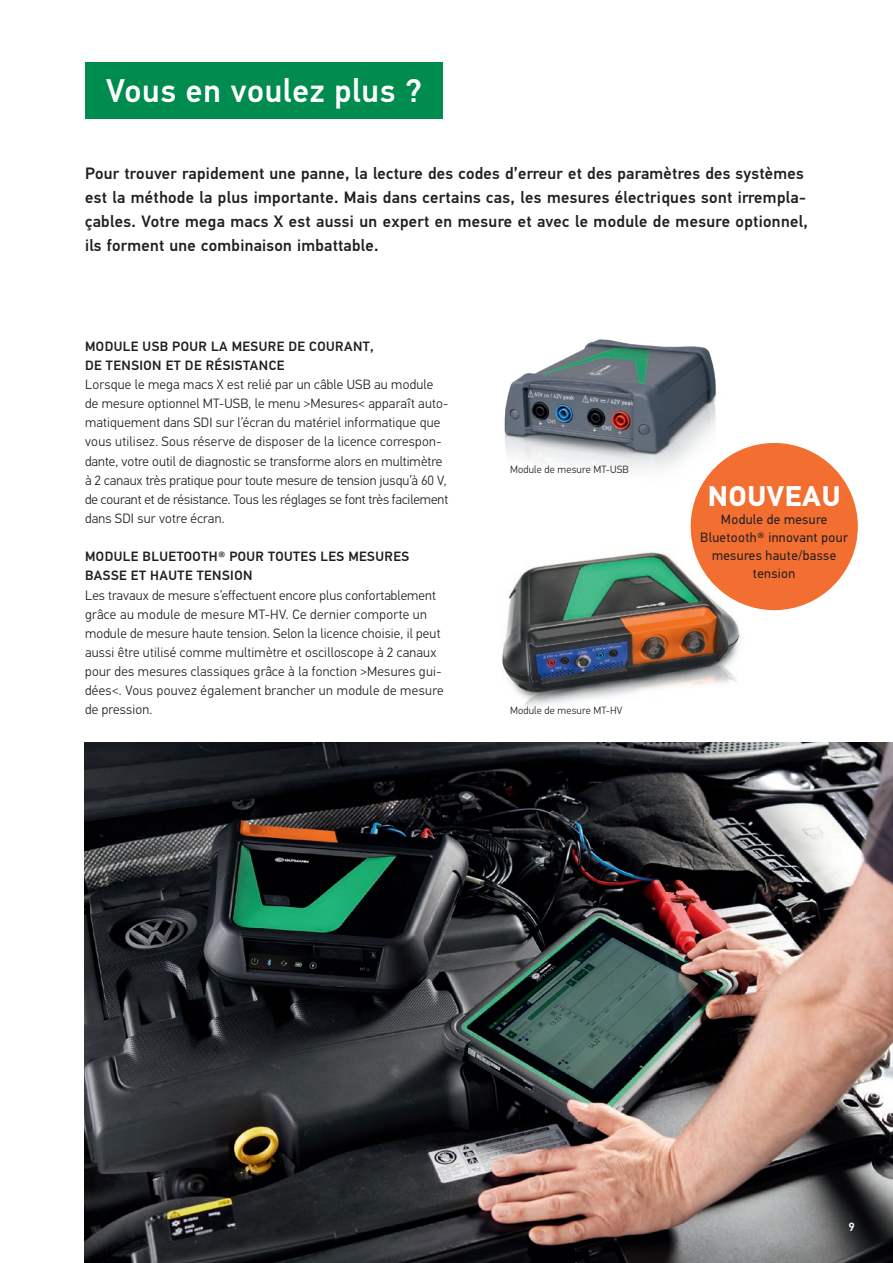
<style>
.page{position:relative;width:893px;height:1263px;background:#fff}
.page>*{position:absolute;margin:0;border:0;box-sizing:border-box;transform-origin:0 0}
.t1{font:500 33px "Hella DIN Universal";letter-spacing:.02em;color:#fff}
.t2{font:700 28.5px "Hella DIN Universal";letter-spacing:.025em;color:#fff}
.t3{font:500 16.5px/24px "Hella DIN Universal";letter-spacing:.02em;color:#231f20}
.t4{font:300 13.5px/19.2px "Hella DIN Universal";letter-spacing:.015em;color:#231f20}
.t5{font:500 13.5px/19.2px "Hella DIN Universal";letter-spacing:.035em;color:#231f20}
.t6{font:13.5px/18px "Hella DIN Universal";letter-spacing:.025em;color:#231f20;text-align:center}
.t7{font:500 12px "Hella DIN Universal";color:#fff}
.t8{font:300 10.5px "Hella DIN Universal";letter-spacing:.015em;color:#231f20}
</style>
<div class="page">
<img style="left:84px;top:742px;width:809px;height:521px">
<img style="left:502px;top:528px;width:248px;height:179px">
<img style="left:504px;top:339px;width:228px;height:186px">
<div style="left:85px;top:62px;width:357px;height:57px;background:#008c4e"></div>
<div style="left:691px;top:443px;width:167px;height:167px;background:#f36e31;border-radius:50%"></div>
<h1 class="t1" style="left:106px;top:70px;width:317px">Vous en voulez plus ?</h1>
<p class="t3" style="left:85px;top:162px;width:724px">Pour trouver rapidement une panne, la lecture des codes d’erreur et des paramètres des systèmes est la méthode la plus importante. Mais dans certains cas, les mesures électriques sont irrempla&shy;çables. Votre mega macs X est aussi un expert en mesure et avec le module de mesure optionnel, ils forment une combinaison imbattable.</p>
<p class="t5" style="left:85px;top:338px;width:290px">MODULE USB POUR LA MESURE DE COURANT,<br>DE TENSION ET DE RÉSISTANCE</p>
<p class="t4" style="left:85px;top:376px;width:365px">Lorsque le mega macs X est relié par un câble USB au module de mesure optionnel MT-USB, le menu &gt;Mesures&lt; apparaît auto&shy;matiquement dans SDI sur l’écran du matériel informatique que vous utilisez. Sous réserve de disposer de la licence correspon&shy;dante, votre outil de diagnostic se transforme alors en multimètre à 2 canaux très pratique pour toute mesure de tension jusqu’à 60 V, de courant et de résistance. Tous les réglages se font très facilement dans SDI sur votre écran.</p>
<p class="t5" style="left:85px;top:548px;width:326px">MODULE BLUETOOTH® POUR TOUTES LES MESURES<br>BASSE ET HAUTE TENSION</p>
<p class="t4" style="left:85px;top:586px;width:360px">Les travaux de mesure s’effectuent encore plus confortablement grâce au module de mesure MT-HV. Ce dernier comporte un module de mesure haute tension. Selon la licence choisie, il peut aussi être utilisé comme multimètre et oscilloscope à 2 canaux pour des mesures classiques grâce à la fonction &gt;Mesures gui&shy;dées&lt;. Vous pouvez également brancher un module de mesure de pression.</p>
<p class="t8" style="left:510px;top:463px;width:120px">Module de mesure MT-USB</p>
<p class="t8" style="left:510px;top:704px;width:114px">Module de mesure MT-HV</p>
<h2 class="t2" style="left:708px;top:478px;width:134px">NOUVEAU</h2>
<p class="t6" style="left:700px;top:512px;width:149px">Module de mesure<br>Bluetooth® innovant pour mesures haute/basse tension</p>
<p class="t7" style="left:848px;top:1219px;width:8px">9</p>
</div>
